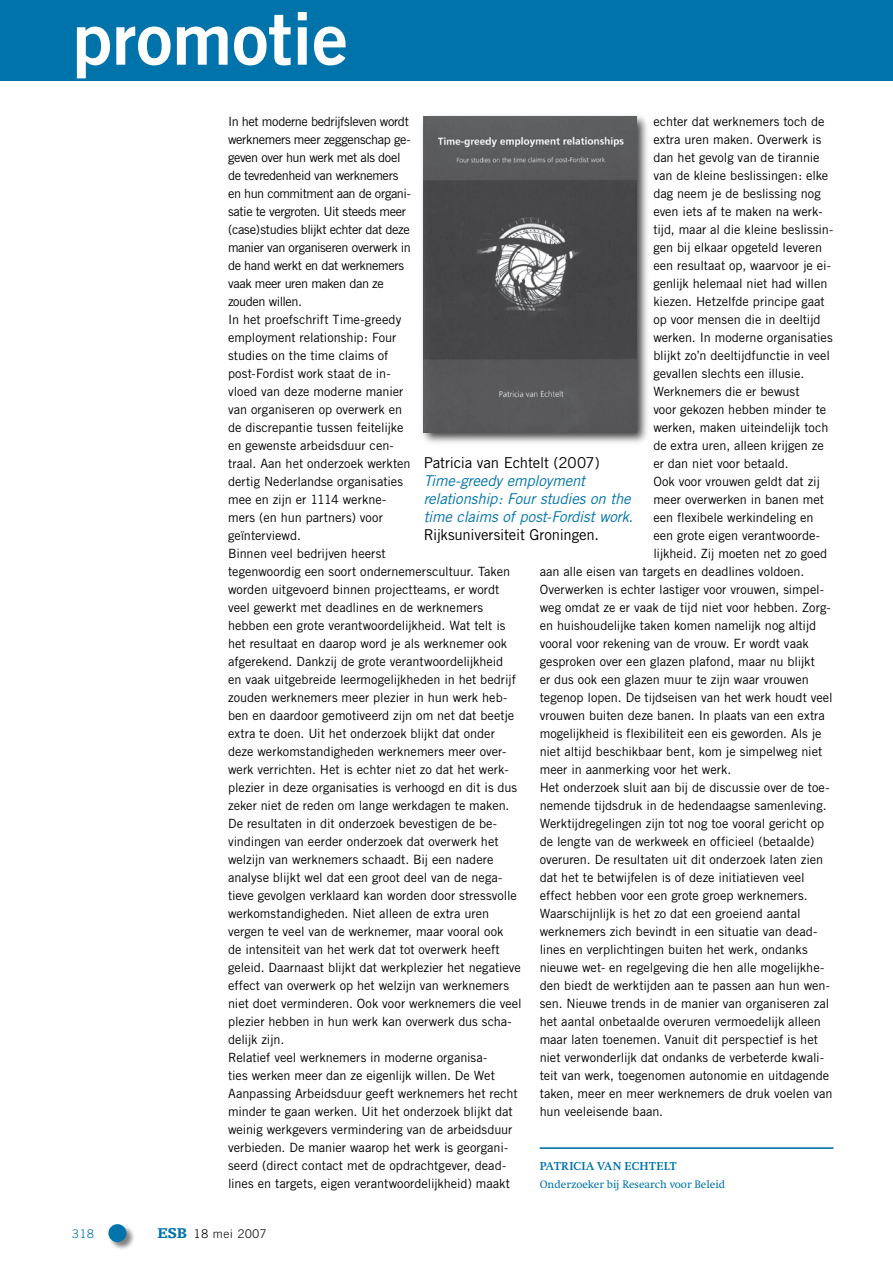
<style>
.page{position:relative;width:893px;height:1263px;background:#fff}
.page>*{position:absolute;margin:0;border:0;box-sizing:border-box;transform-origin:0 0}
.t1{font:72px "Trade Gothic Bold Two";color:#fff}
.t2{font:italic 15px/18px "Trade Gothic";letter-spacing:-.01em;color:#0073aa}
.t3{font:15px "Trade Gothic";letter-spacing:-.015em;color:#000}
.t4{font:12.75px/18px "Trade Gothic";color:#000}
.t5{font:700 12px "Swift";letter-spacing:.03em;color:#0073aa}
.t6{font:300 12px "Trade Gothic";letter-spacing:.06em;color:#000}
.t7{font:300 12px "Trade Gothic";color:#0073aa}
.t8{font:11.25px "Swift";color:#0073aa}
.s1{font-family:"Egyptienne F";font-weight:900;font-size:15px;color:#0073aa}
</style>
<div class="page">
<div style="left:107px;top:1223px;width:29px;height:29px;background:#000;opacity:.5"></div>
<div style="left:108px;top:1224px;width:18px;height:18px;background:#0073aa;border-radius:50%"></div>
<div style="left:0;top:0;width:893px;height:81px;background:#0073aa"></div>
<div style="left:419px;top:112px;width:231px;height:334px;background:#000;opacity:.75"></div>
<img style="left:424px;top:117px;width:212px;height:315px">
<hr style="left:540px;top:1147px;width:293px;height:2px;background:#0073aa">
<h1 class="t1" style="left:72px;top:-6px;width:277px">promotie</h1>
<p class="t4" style="left:228px;top:112px;width:295px">In het moderne bedrijfsleven wordt<br>werknemers meer zeggenschap ge-<br>geven over hun werk met als doel<br>de tevredenheid van werknemers<br>en hun commitment aan de organi-<br>satie te vergroten. Uit steeds meer<br>(case)studies blijkt echter dat deze<br>manier van organiseren overwerk in<br>de hand werkt en dat werknemers<br>vaak meer uren maken dan ze<br>zouden willen.<br>In het proefschrift Time-greedy<br>employment relationship: Four<br>studies on the time claims of<br>post-Fordist work staat de in-<br>vloed van deze moderne manier<br>van organiseren op overwerk en<br>de discrepantie tussen feitelijke<br>en gewenste arbeidsduur cen-<br>traal. Aan het onderzoek werkten<br>dertig Nederlandse organisaties<br>mee en zijn er 1114 werkne-<br>mers (en hun partners) voor<br>geïnterviewd.<br>Binnen veel bedrijven heerst<br>tegenwoordig een soort ondernemerscultuur. Taken worden uitgevoerd binnen projectteams, er wordt veel gewerkt met deadlines en de werknemers hebben een grote verantwoordelijkheid. Wat telt is het resultaat en daarop word je als werknemer ook afgerekend. Dankzij de grote verantwoordelijkheid<br>en vaak uitgebreide leermogelijkheden in het bedrijf zouden werknemers meer plezier in hun werk heb&shy;ben en daardoor gemotiveerd zijn om net dat beetje extra te doen. Uit het onderzoek blijkt dat onder deze werkomstandigheden werknemers meer over&shy;werk verrichten. Het is echter niet zo dat het werk&shy;plezier in deze organisaties is verhoogd en dit is dus zeker niet de reden om lange werkdagen te maken.<br>De resultaten in dit onderzoek bevestigen de be&shy;vindingen van eerder onderzoek dat overwerk het welzijn van werknemers schaadt. Bij een nadere analyse blijkt wel dat een groot deel van de nega&shy;tieve gevolgen verklaard kan worden door stressvolle werkomstandigheden. Niet alleen de extra uren vergen te veel van de werknemer, maar vooral ook<br>de intensiteit van het werk dat tot overwerk heeft geleid. Daarnaast blijkt dat werkplezier het negatieve effect van overwerk op het welzijn van werknemers niet doet verminderen. Ook voor werknemers die veel plezier hebben in hun werk kan overwerk dus scha&shy;delijk zijn.<br>Relatief veel werknemers in moderne organisa-<br>ties werken meer dan ze eigenlijk willen. De Wet Aanpassing Arbeidsduur geeft werknemers het recht minder te gaan werken. Uit het onderzoek blijkt dat weinig werkgevers vermindering van de arbeidsduur verbieden. De manier waarop het werk is georgani&shy;seerd (direct contact met de opdrachtgever, dead&shy;lines en targets, eigen verantwoordelijkheid) maakt</p>
<p class="t4" style="left:653px;top:112px;width:173px">echter dat werknemers toch de</p>
<p class="t4" style="left:653px;top:130px;width:169px">extra uren maken. Overwerk is</p>
<p class="t4" style="left:653px;top:148px;width:168px">dan het gevolg van de tirannie</p>
<p class="t4" style="left:653px;top:166px;width:176px">van de kleine beslissingen: elke</p>
<p class="t4" style="left:653px;top:184px;width:169px">dag neem je de beslissing nog</p>
<p class="t4" style="left:653px;top:202px;width:171px">even iets af te maken na werk-</p>
<p class="t4" style="left:653px;top:220px;width:182px">tijd, maar al die kleine beslissin-</p>
<p class="t4" style="left:653px;top:238px;width:170px">gen bij elkaar opgeteld leveren</p>
<p class="t4" style="left:653px;top:256px;width:179px">een resultaat op, waarvoor je ei-</p>
<p class="t4" style="left:653px;top:274px;width:176px">genlijk helemaal niet had willen</p>
<p class="t4" style="left:653px;top:292px;width:173px">kiezen. Hetzelfde principe gaat</p>
<p class="t4" style="left:653px;top:310px;width:169px">op voor mensen die in deeltijd</p>
<p class="t4" style="left:653px;top:328px;width:181px">werken. In moderne organisaties</p>
<p class="t4" style="left:653px;top:346px;width:178px">blijkt zo’n deeltijdfunctie in veel</p>
<p class="t4" style="left:653px;top:364px;width:153px">gevallen slechts een illusie.</p>
<p class="t4" style="left:653px;top:382px;width:148px">Werknemers die er bewust</p>
<p class="t4" style="left:653px;top:400px;width:174px">voor gekozen hebben minder te</p>
<p class="t4" style="left:653px;top:418px;width:177px">werken, maken uiteindelijk toch</p>
<p class="t4" style="left:653px;top:436px;width:172px">de extra uren, alleen krijgen ze</p>
<p class="t4" style="left:653px;top:454px;width:137px">er dan niet voor betaald.</p>
<p class="t4" style="left:653px;top:472px;width:168px">Ook voor vrouwen geldt dat zij</p>
<p class="t4" style="left:653px;top:490px;width:172px">meer overwerken in banen met</p>
<p class="t4" style="left:653px;top:508px;width:162px">een flexibele werkindeling en</p>
<p class="t4" style="left:653px;top:526px;width:168px">een grote eigen verantwoorde-</p>
<p class="t4" style="left:653px;top:544px;width:175px">lijkheid. Zij moeten net zo goed</p>
<p class="t4" style="left:540px;top:562px;width:266px">aan alle eisen van targets en deadlines voldoen.</p>
<p class="t4" style="left:540px;top:580px;width:286px">Overwerken is echter lastiger voor vrouwen, simpel-</p>
<p class="t4" style="left:540px;top:598px;width:293px">weg omdat ze er vaak de tijd niet voor hebben. Zorg-</p>
<p class="t4" style="left:540px;top:616px;width:278px">en huishoudelijke taken komen namelijk nog altijd</p>
<p class="t4" style="left:540px;top:634px;width:271px">vooral voor rekening van de vrouw. Er wordt vaak</p>
<p class="t4" style="left:540px;top:652px;width:277px">gesproken over een glazen plafond, maar nu blijkt</p>
<p class="t4" style="left:540px;top:670px;width:271px">er dus ook een glazen muur te zijn waar vrouwen</p>
<p class="t4" style="left:540px;top:688px;width:295px">tegenop lopen. De tijdseisen van het werk houdt veel</p>
<p class="t4" style="left:540px;top:706px;width:287px">vrouwen buiten deze banen. In plaats van een extra</p>
<p class="t4" style="left:540px;top:724px;width:283px">mogelijkheid is flexibiliteit een eis geworden. Als je</p>
<p class="t4" style="left:540px;top:742px;width:284px">niet altijd beschikbaar bent, kom je simpelweg niet</p>
<p class="t4" style="left:540px;top:760px;width:193px">meer in aanmerking voor het werk.</p>
<p class="t4" style="left:540px;top:778px;width:291px">Het onderzoek sluit aan bij de discussie over de toe-</p>
<p class="t4" style="left:540px;top:796px;width:288px">nemende tijdsdruk in de hedendaagse samenleving.</p>
<p class="t4" style="left:540px;top:814px;width:286px">Werktijdregelingen zijn tot nog toe vooral gericht op</p>
<p class="t4" style="left:540px;top:832px;width:276px">de lengte van de werkweek en officieel (betaalde)</p>
<p class="t4" style="left:540px;top:850px;width:285px">overuren. De resultaten uit dit onderzoek laten zien</p>
<p class="t4" style="left:540px;top:868px;width:266px">dat het te betwijfelen is of deze initiatieven veel</p>
<p class="t4" style="left:540px;top:886px;width:269px">effect hebben voor een grote groep werknemers.</p>
<p class="t4" style="left:540px;top:904px;width:262px">Waarschijnlijk is het zo dat een groeiend aantal</p>
<p class="t4" style="left:540px;top:922px;width:279px">werknemers zich bevindt in een situatie van dead-</p>
<p class="t4" style="left:540px;top:940px;width:269px">lines en verplichtingen buiten het werk, ondanks</p>
<p class="t4" style="left:540px;top:958px;width:286px">nieuwe wet- en regelgeving die hen alle mogelijkhe-</p>
<p class="t4" style="left:540px;top:976px;width:292px">den biedt de werktijden aan te passen aan hun wen-</p>
<p class="t4" style="left:540px;top:994px;width:291px">sen. Nieuwe trends in de manier van organiseren zal</p>
<p class="t4" style="left:540px;top:1012px;width:283px">het aantal onbetaalde overuren vermoedelijk alleen</p>
<p class="t4" style="left:540px;top:1030px;width:280px">maar laten toenemen. Vanuit dit perspectief is het</p>
<p class="t4" style="left:540px;top:1048px;width:286px">niet verwonderlijk dat ondanks de verbeterde kwali-</p>
<p class="t4" style="left:540px;top:1066px;width:291px">teit van werk, toegenomen autonomie en uitdagende</p>
<p class="t4" style="left:540px;top:1084px;width:294px">taken, meer en meer werknemers de druk voelen van</p>
<p class="t4" style="left:540px;top:1102px;width:125px">hun veeleisende baan.</p>
<p class="t3" style="left:424px;top:454px;width:177px">Patricia van Echtelt (2007)</p>
<p class="t2" style="left:424px;top:471px;width:211px">Time-greedy employment relationship: Four studies on the time claims of post-Fordist work.</p>
<p class="t3" style="left:424px;top:526px;width:177px">Rijksuniversiteit Groningen.</p>
<p class="t5" style="left:540px;top:1160px;width:138px">PATRICIA VAN ECHTELT</p>
<p class="t8" style="left:540px;top:1178px;width:187px">Onderzoeker bij Research voor Beleid</p>
<p class="t7" style="left:72px;top:1226px;width:23px">318</p>
<p class="t6" style="left:157px;top:1226px;width:111px"><span class="s1">ESB</span> 18 mei 2007</p>
</div>
